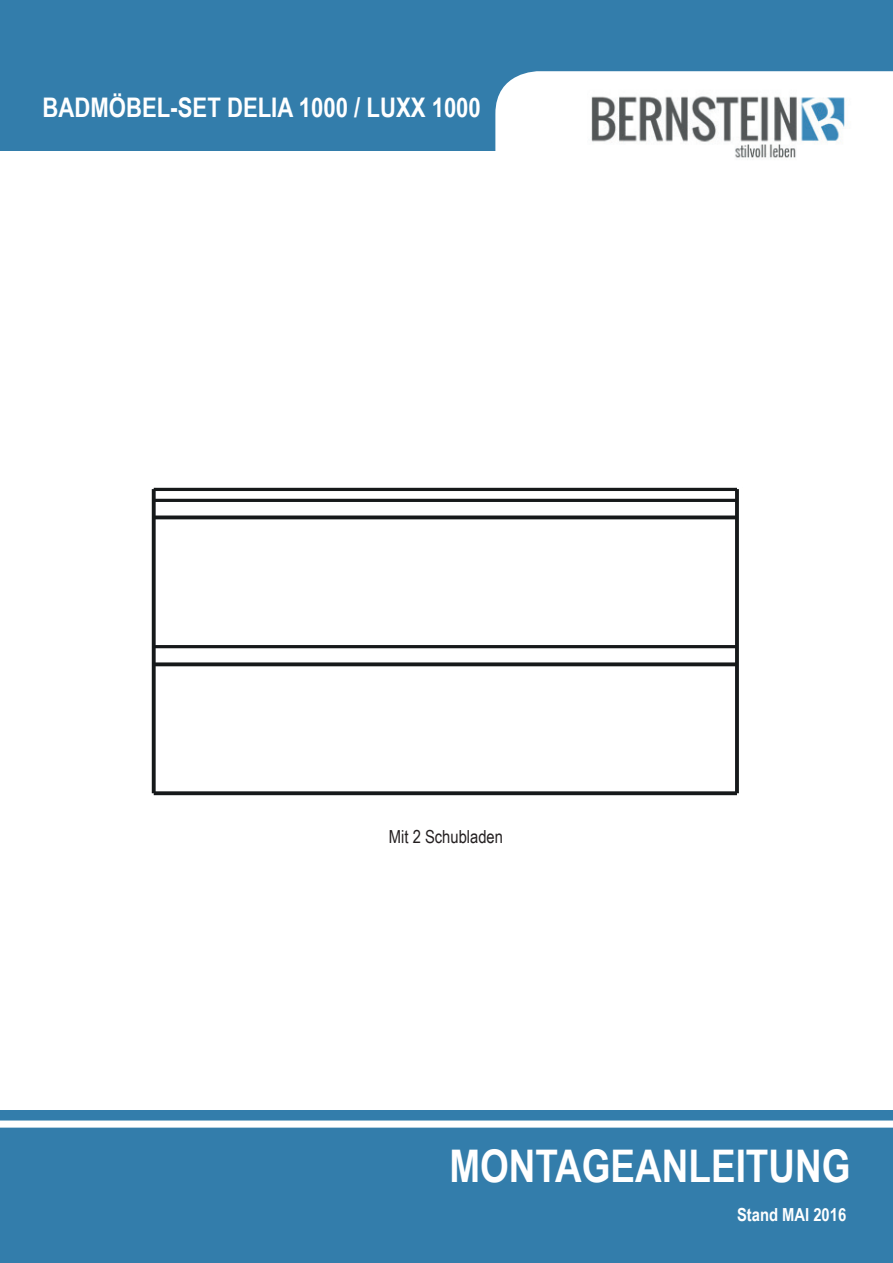
<style>
.page{position:relative;width:893px;height:1263px;background:#fff}
.page>*{position:absolute;margin:0;border:0;box-sizing:border-box;transform-origin:0 0}
.t1{font:700 45px "Arial Narrow";color:#fff}
.t2{font:700 27px "Arial Narrow";color:#fff}
.t3{font:18px "Arial Narrow";color:#231f20}
.t4{font:700 18px "Arial Narrow";color:#fff}
</style>
<div class="page">
<div style="left:0;top:0;width:893px;height:151px;background:#337dab"></div>
<div style="left:495px;top:71px;width:398px;height:80px;background:#fff"></div>
<div style="left:0;top:1110px;width:893px;height:153px;background:#337dab"></div>
<svg style="left:0;top:1120px;width:893px;height:7px;background:#eff5f8"></svg>
<img style="left:588px;top:75px;width:263px;height:85px">
<img style="left:151px;top:487px;width:588px;height:309px">
<p class="t2" style="left:43px;top:88px;width:440px">BADMÖBEL-SET DELIA 1000 / LUXX 1000</p>
<p class="t3" style="left:389px;top:823px;width:116px">Mit 2 Schubladen</p>
<h1 class="t1" style="left:449px;top:1132px;width:403px">MONTAGEANLEITUNG</h1>
<p class="t4" style="left:737px;top:1201px;width:111px">Stand MAI 2016</p>
</div>
